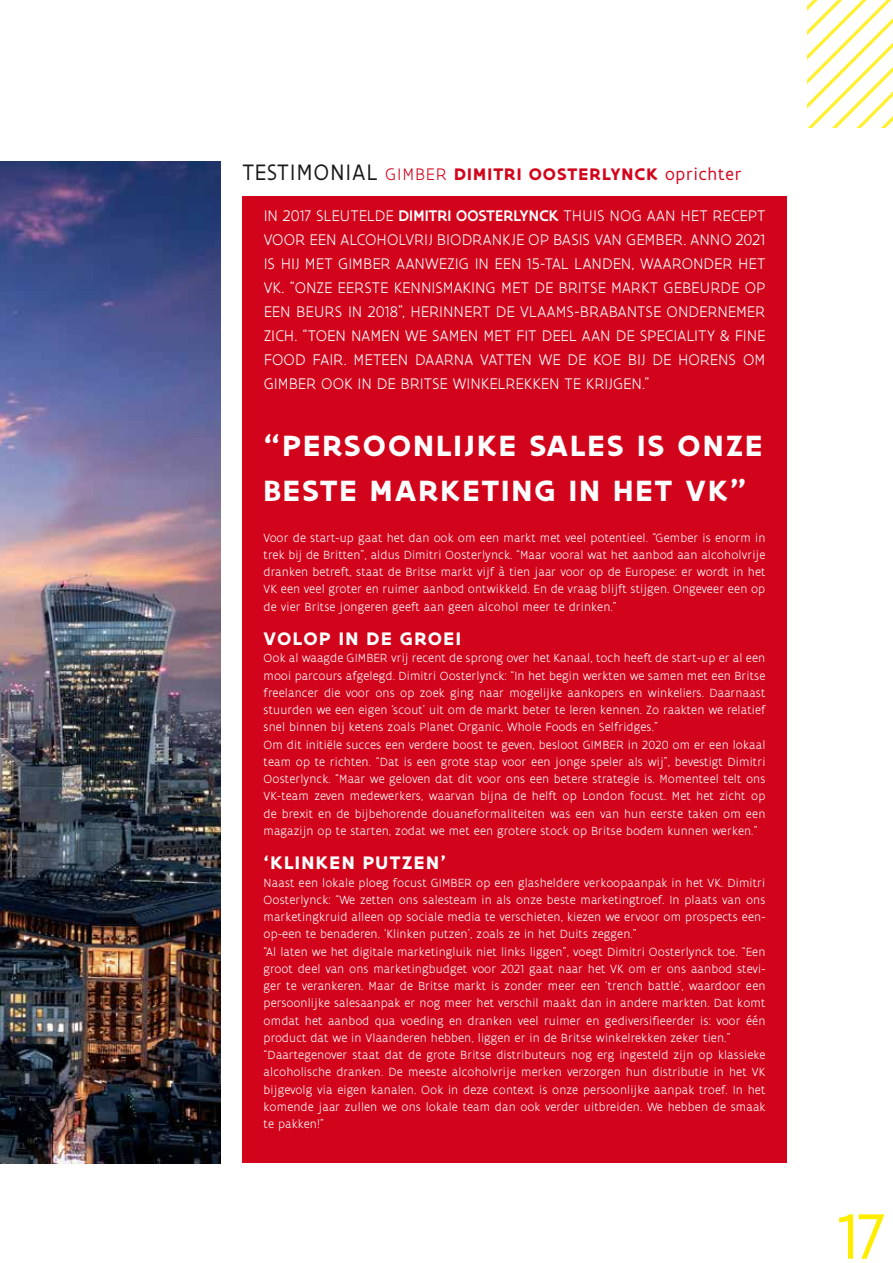
<style>
.page{position:relative;width:893px;height:1263px;background:#fff}
.page>*{position:absolute;margin:0;border:0;box-sizing:border-box;transform-origin:0 0}
.t1{font:69px "Flanders Art Sans";color:#ffed00}
.t2{font:700 31.5px/45px "Flanders Art Sans";letter-spacing:.065em;color:#fff}
.t3{font:700 19.5px "Flanders Art Sans";letter-spacing:.07em;color:#fff}
.t4{font:700 18px "Flanders Art Sans";letter-spacing:.06em;color:#d2041c}
.t5{font:300 16.5px/24px "Flanders Art Sans";color:#fff;text-align:justify}
.t6{font:300 12.75px/17.2px "Flanders Art Sans";letter-spacing:.01em;color:#fff}
.s1{font-weight:400;font-size:24px;color:#1a1a18}
.s2{font-weight:300}
.s3{font-weight:400}
.s4{font-weight:500}
</style>
<div class="page">
<div style="left:242px;top:196px;width:545px;height:967px;background:#d2041c"></div>
<img style="left:0;top:162px;width:221px;height:1001px">
<svg style="left:808px;top:0;width:85px;height:128px"></svg>
<h3 class="t4" style="left:242px;top:163px;width:500px"><span class="s1">TESTIMONIAL</span> <span class="s2">GIMBER</span> DIMITRI OOSTERLYNCK <span class="s3">oprichter</span></h3>
<p class="t5" style="left:264px;top:204px;width:503px">IN 2017 SLEUTELDE <span class="s4">DIMITRI OOSTERLYNCK</span> THUIS NOG AAN HET RECEPT VOOR EEN ALCOHOLVRIJ BIODRANKJE OP BASIS VAN GEMBER. ANNO 2021<br>IS HIJ MET GIMBER AANWEZIG IN EEN 15-TAL LANDEN, WAARONDER HET VK. “ONZE EERSTE KENNISMAKING MET DE BRITSE MARKT GEBEURDE OP EEN BEURS IN 2018”, HERINNERT DE VLAAMS-BRABANTSE ONDERNEMER ZICH. “TOEN NAMEN WE SAMEN MET FIT DEEL AAN DE SPECIALITY &amp; FINE FOOD FAIR. METEEN DAARNA VATTEN WE DE KOE BIJ DE HORENS OM GIMBER OOK IN DE BRITSE WINKELREKKEN TE KRIJGEN.”</p>
<h2 class="t2" style="left:264px;top:423px;width:500px">“PERSOONLIJKE SALES IS ONZE<br>BESTE MARKETING IN HET VK”</h2>
<p class="t6" style="left:264px;top:529px;width:503px;text-align:justify">Voor de start-up gaat het dan ook om een markt met veel potentieel. “Gember is enorm in trek bij de Britten”, aldus Dimitri Oosterlynck. “Maar vooral wat het aanbod aan alcoholvrije dranken betreft, staat de Britse markt vijf à tien jaar voor op de Europese: er wordt in het VK een veel groter en ruimer aanbod ontwikkeld. En de vraag blijft stijgen. Ongeveer een op de vier Britse jongeren geeft aan geen alcohol meer te drinken.”</p>
<h3 class="t3" style="left:264px;top:626px;width:199px">VOLOP IN DE GROEI</h3>
<p class="t6" style="left:264px;top:650px;width:503px">Ook al waagde GIMBER vrij recent de sprong over het Kanaal, toch heeft de start-up er al een mooi parcours afgelegd. Dimitri Oosterlynck: “In het begin werkten we samen met een Britse freelancer die voor ons op zoek ging naar mogelijke aankopers en winkeliers. Daarnaast stuurden we een eigen ‘scout’ uit om de markt beter te leren kennen. Zo raakten we relatief snel binnen bij ketens zoals Planet Organic, Whole Foods en Selfridges.”<br>Om dit initiële succes een verdere boost te geven, besloot GIMBER in 2020 om er een lokaal team op te richten. “Dat is een grote stap voor een jonge speler als wij”, bevestigt Dimitri Oosterlynck. “Maar we geloven dat dit voor ons een betere strategie is. Momenteel telt ons VK-team zeven medewerkers, waarvan bijna de helft op London focust. Met het zicht op de brexit en de bijbehorende douaneformaliteiten was een van hun eerste taken om een magazijn op te starten, zodat we met een grotere stock op Britse bodem kunnen werken.”</p>
<h3 class="t3" style="left:264px;top:851px;width:184px">‘KLINKEN PUTZEN’</h3>
<p class="t6" style="left:264px;top:874px;width:503px">Naast een lokale ploeg focust GIMBER op een glasheldere verkoopaanpak in het VK. Dimitri Oosterlynck: “We zetten ons salesteam in als onze beste marketingtroef. In plaats van ons marketingkruid alleen op sociale media te verschieten, kiezen we ervoor om prospects een&shy;op-een te benaderen. ‘Klinken putzen’, zoals ze in het Duits zeggen.”<br>“Al laten we het digitale marketingluik niet links liggen”, voegt Dimitri Oosterlynck toe. “Een groot deel van ons marketingbudget voor 2021 gaat naar het VK om er ons aanbod stevi&shy;ger te verankeren. Maar de Britse markt is zonder meer een ‘trench battle’, waardoor een persoonlijke salesaanpak er nog meer het verschil maakt dan in andere markten. Dat komt omdat het aanbod qua voeding en dranken veel ruimer en gediversifieerder is: voor één product dat we in Vlaanderen hebben, liggen er in de Britse winkelrekken zeker tien.” “Daartegenover staat dat de grote Britse distributeurs nog erg ingesteld zijn op klassieke alcoholische dranken. De meeste alcoholvrije merken verzorgen hun distributie in het VK bijgevolg via eigen kanalen. Ook in deze context is onze persoonlijke aanpak troef. In het komende jaar zullen we ons lokale team dan ook verder uitbreiden. We hebben de smaak te pakken!”</p>
<h1 class="t1" style="left:838px;top:1194px;width:49px">17</h1>
</div>
